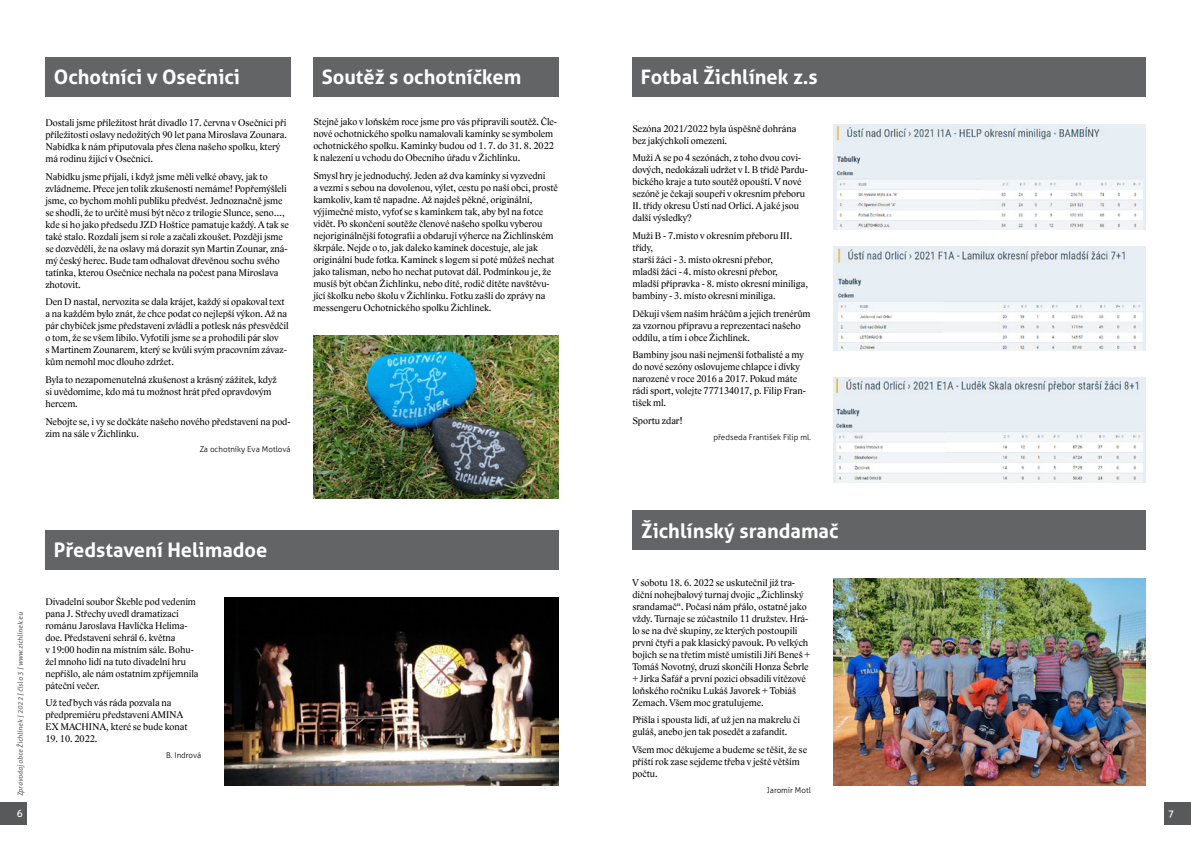
<style>
.page{position:relative;width:1191px;height:842px;background:#fff}
.page>*{position:absolute;margin:0;border:0;box-sizing:border-box;transform-origin:0 0}
.zakladni_text{font:700 20px "Aller";color:#fff}
.zakladni_text-2{font:10px/12px "Lido STFCE";color:#000}
.t1{font:10px "Aller";color:#fff}
.podpis{font:300 8px "Aller";color:#000}
.t2{font:italic 7px "Aller";color:#636466}
</style>
<div class="page">
<div style="left:1164px;top:803px;width:27px;height:22px;background:#58595b"></div>
<div style="left:0;top:803px;width:27px;height:22px;background:#58595b"></div>
<div style="left:632px;top:510px;width:513px;height:40px;background:#636466"></div>
<img style="left:833px;top:578px;width:312px;height:207px">
<div style="left:632px;top:57px;width:513px;height:39px;background:#636466"></div>
<img style="left:833px;top:125px;width:312px;height:104px">
<img style="left:833px;top:246px;width:312px;height:105px">
<img style="left:833px;top:378px;width:312px;height:104px">
<img style="left:981px;top:166px;width:164px;height:63px">
<img style="left:942px;top:288px;width:203px;height:63px">
<img style="left:946px;top:411px;width:199px;height:71px">
<div style="left:45px;top:57px;width:246px;height:39px;background:#636466"></div>
<div style="left:45px;top:530px;width:513px;height:39px;background:#636466"></div>
<img style="left:224px;top:598px;width:334px;height:187px">
<div style="left:313px;top:57px;width:245px;height:39px;background:#636466"></div>
<img style="left:313px;top:335px;width:245px;height:164px">
<p class="zakladni_text" style="left:54px;top:64px;width:188px">Ochotníci v Osečnici</p>
<p class="zakladni_text-2" style="left:45px;top:117px;width:243px">Dostali jsme příležitost hrát divadlo 17. června v Osečnici při příležitosti oslavy nedožitých 90 let pana Miroslava Zounara.<br>Nabídka k nám připutovala přes člena našeho spolku, který má rodinu žijící v Osečnici.</p>
<p class="zakladni_text-2" style="left:45px;top:170px;width:245px">Nabídku jsme přijali, i když jsme měli velké obavy, jak to zvládneme. Přece jen tolik zkušeností nemáme! Popřemýšleli jsme, co bychom mohli publiku předvést. Jednoznačně jsme se shodli, že to určitě musí být něco z trilogie Slunce, seno…, kde si ho jako předsedu JZD Hoštice pamatuje každý. A tak se také stalo. Rozdali jsem si role a začali zkoušet. Později jsme se dozvěděli, že na oslavy má dorazit syn Martin Zounar, zná&shy;mý český herec. Bude tam odhalovat dřevěnou sochu svého tatínka, kterou Osečnice nechala na počest pana Miroslava zhotovit.</p>
<p class="zakladni_text-2" style="left:45px;top:296px;width:245px">Den D nastal, nervozita se dala krájet, každý si opakoval text a na každém bylo znát, že chce podat co nejlepší výkon. Až na pár chybiček jsme představení zvládli a potlesk nás přesvědčil o tom, že se všem líbilo. Vyfotili jsme se a prohodili pár slov<br>s Martinem Zounarem, který se kvůli svým pracovním závaz&shy;kům nemohl moc dlouho zdržet.</p>
<p class="zakladni_text-2" style="left:45px;top:374px;width:233px">Byla to nezapomenutelná zkušenost a krásný zážitek, když si uvědomíme, kdo má tu možnost hrát před opravdovým hercem.</p>
<p class="zakladni_text-2" style="left:45px;top:415px;width:247px">Nebojte se, i vy se dočkáte našeho nového představení na pod&shy;zim na sále v Žichlínku.</p>
<p class="podpis" style="left:200px;top:445px;width:92px">Za ochotníky Eva Motlová</p>
<p class="zakladni_text" style="left:322px;top:64px;width:201px">Soutěž s ochotníčkem</p>
<p class="zakladni_text-2" style="left:313px;top:116px;width:245px">Stejně jako v loňském roce jsme pro vás připravili soutěž. Čle&shy;nové ochotnického spolku namalovali kamínky se symbolem ochotnického spolku. Kamínky budou od 1. 7. do 31. 8. 2022 k nalezení u vchodu do Obecního úřadu v Žichlínku.</p>
<p class="zakladni_text-2" style="left:313px;top:170px;width:246px">Smysl hry je jednoduchý. Jeden až dva kamínky si vyzvedni<br>a vezmi s sebou na dovolenou, výlet, cestu po naší obci, prostě kamkoliv, kam tě napadne. Až najdeš pěkné, originální, výjimečné místo, vyfoť se s kamínkem tak, aby byl na fotce vidět. Po skončení soutěže členové našeho spolku vyberou nejoriginálnější fotografii a obdarují výherce na Žichlínském škrpále. Nejde o to, jak daleko kamínek docestuje, ale jak originální bude fotka. Kamínek s logem si poté můžeš nechat jako talisman, nebo ho nechat putovat dál. Podmínkou je, že musíš být občan Žichlínku, nebo dítě, rodič dítěte navštěvu&shy;jící školku nebo školu v Žichlínku. Fotku zašli do zprávy na messengeru Ochotnického spolku Žichlínek.</p>
<p class="zakladni_text" style="left:54px;top:538px;width:215px">Představení Helimadoe</p>
<p class="zakladni_text" style="left:641px;top:64px;width:178px">Fotbal Žichlínek z.s</p>
<p class="zakladni_text-2" style="left:632px;top:122px;width:165px">Sezóna 2021/2022 byla úspěšně dohrána bez jakýchkoli omezení.</p>
<p class="zakladni_text-2" style="left:632px;top:152px;width:177px">Muži A se po 4 sezónách, z toho dvou covi&shy;dových, nedokázali udržet v I. B třídě Pardu&shy;bického kraje a tuto soutěž opouští. V nové sezóně je čekají soupeři v okresním přeboru II. třídy okresu Ústí nad Orlicí. A jaké jsou další výsledky?</p>
<p class="zakladni_text-2" style="left:632px;top:230px;width:161px">Muži B - 7.misto v okresním přeboru III. třídy,</p>
<p class="zakladni_text-2" style="left:632px;top:254px;width:142px">starší žáci - 3. místo okresní přebor,</p>
<p class="zakladni_text-2" style="left:632px;top:266px;width:147px">mladší žáci - 4. místo okresní přebor,</p>
<p class="zakladni_text-2" style="left:632px;top:278px;width:177px">mladší přípravka - 8. místo okresní miniliga,</p>
<p class="zakladni_text-2" style="left:632px;top:290px;width:145px">bambiny - 3. místo okresní miniliga.</p>
<p class="zakladni_text-2" style="left:632px;top:307px;width:180px">Děkuji všem našim hráčům a jejich trenérům za vzornou přípravu a reprezentaci našeho oddílu, a tím i obce Žichlínek.</p>
<p class="zakladni_text-2" style="left:632px;top:349px;width:175px">Bambiny jsou naši nejmenší fotbalisté a my do nové sezóny oslovujeme chlapce i dívky narozené v roce 2016 a 2017. Pokud máte rádi sport, volejte 777134017, p. Filip Fran&shy;tišek ml.</p>
<p class="zakladni_text-2" style="left:632px;top:415px;width:52px">Sportu zdar!</p>
<p class="podpis" style="left:713px;top:432px;width:99px">předseda František Filip ml.</p>
<p class="zakladni_text" style="left:641px;top:518px;width:199px">Žichlínský srandamač</p>
<p class="zakladni_text-2" style="left:632px;top:576px;width:179px">V sobotu 18. 6. 2022 se uskutečnil již tra&shy;diční nohejbalový turnaj dvojic „Žichlinský srandamač“. Počasí nám přálo, ostatně jako vždy. Turnaje se zúčastnilo 11 družstev. Hrá&shy;lo se na dvě skupiny, ze kterých postoupili první čtyři a pak klasický pavouk. Po velkých bojích se na třetím místě umístili Jiří Beneš + Tomáš Novotný, druzí skončili Honza Šebrle + Jirka Šafář a první pozici obsadili vítězové loňského ročníku Lukáš Javorek + Tobiáš Zemach. Všem moc gratulujeme.</p>
<p class="zakladni_text-2" style="left:632px;top:714px;width:169px">Přišla i spousta lidí, ať už jen na makrelu či guláš, anebo jen tak posedět a zafandit.</p>
<p class="zakladni_text-2" style="left:632px;top:744px;width:176px">Všem moc děkujeme a budeme se těšit, že se příští rok zase sejdeme třeba v ještě větším počtu.</p>
<p class="podpis" style="left:767px;top:785px;width:46px">Jaromír Motl</p>
<p class="zakladni_text-2" style="left:45px;top:595px;width:155px">Divadelní soubor Škeble pod vedením pana J. Střechy uvedl dramatizaci románu Jaroslava Havlíčka Helima&shy;doe. Představení sehrál 6. května<br>v 19:00 hodin na místním sále. Bohu&shy;žel mnoho lidí na tuto divadelní hru nepřišlo, ale nám ostatním zpříjemnila páteční večer.</p>
<p class="zakladni_text-2" style="left:45px;top:697px;width:144px">Už teď bych vás ráda pozvala na předpremiéru představení AMINA<br>EX MACHINA, které se bude konat</p>
<p class="zakladni_text-2" style="left:45px;top:733px;width:54px">19. 10. 2022.</p>
<p class="podpis" style="left:166px;top:750px;width:37px">B. Indrová</p>
<p class="t2" style="left:16px;top:796px;width:186px;rotate:-90deg">Zpravodaj obce Žichlínek | 2022 | číslo 3 | www.zichlinek.eu</p>
<p class="t1" style="left:17px;top:808px;width:7px">6</p>
<p class="t1" style="left:1168px;top:808px;width:7px">7</p>
</div>
